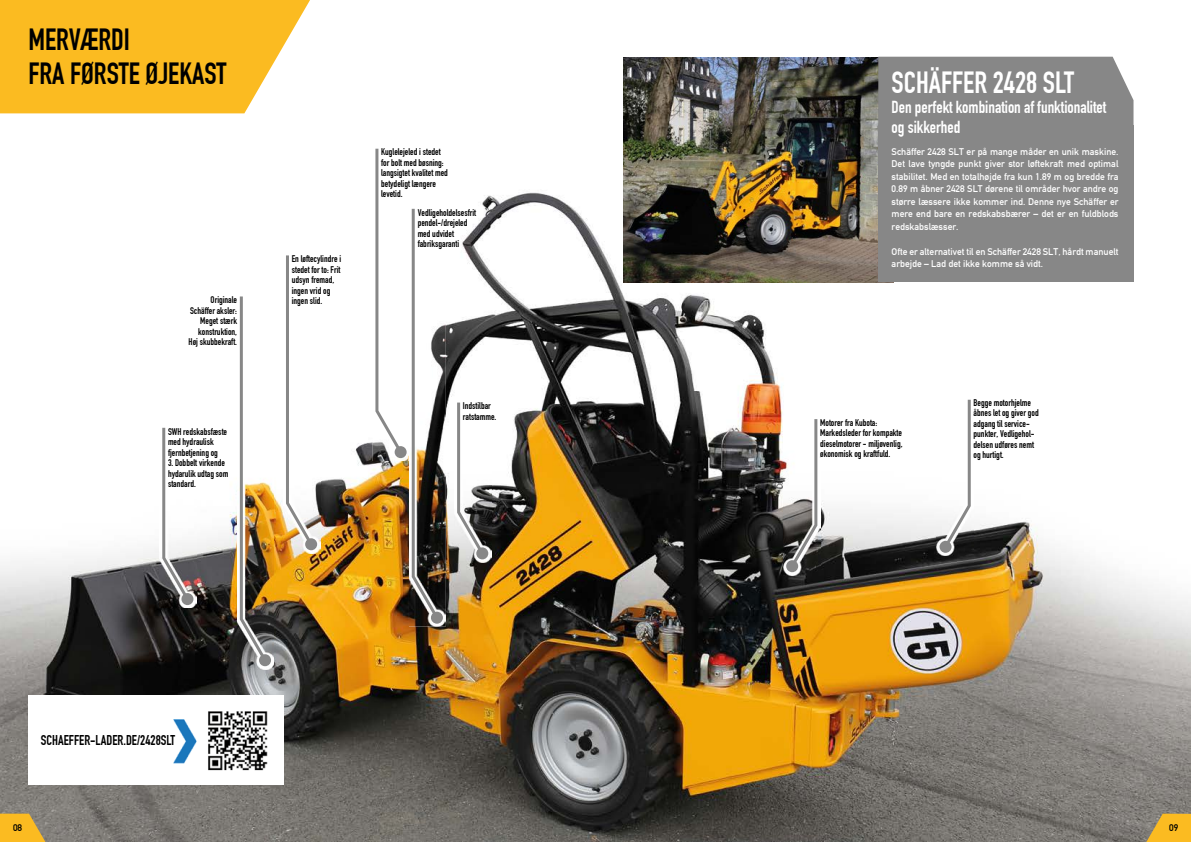
<style>
.page{position:relative;width:1191px;height:842px;background:#fff}
.page>*{position:absolute;margin:0;border:0;box-sizing:border-box;transform-origin:0 0}
.t1{font:30px/34.5px "DIN1451 Com Engschrift";color:#000}
.t2{font:30px "DIN1451 Com Engschrift";color:#fff}
.t3{font:17px/20px "DIN1451 Com Engschrift";color:#fff}
.t4{font:13.9px "DIN1451 Com Engschrift";color:#000}
.t5{font:9.5px/10.5px "DIN1451 Com Engschrift";color:#000}
.t6{font:9.5px/12.5px "DIN1451 Com Mittelschrift";color:#fff;text-align:justify}
.t7{font:9.5px "DIN1451 Com Mittelschrift";color:#000}
</style>
<div class="page">
<img style="left:0;top:143px;width:1191px;height:699px">
<div style="left:28px;top:695px;width:255px;height:90px;background:#fff"></div>
<img style="left:173px;top:719px;width:24px;height:45px">
<img style="left:283px;top:253px;width:37px;height:300px">
<svg style="left:286px;top:255px;width:26px;height:290px"></svg>
<div style="left:305px;top:538px;width:12px;height:12px;background:#878787;border-radius:50%"></div>
<img style="left:237px;top:294px;width:37px;height:375px">
<img style="left:240px;top:296px;width:26px;height:365px">
<div style="left:259px;top:654px;width:12px;height:12px;background:#878787;border-radius:50%"></div>
<img style="left:159px;top:425px;width:37px;height:183px">
<svg style="left:162px;top:428px;width:27px;height:172px"></svg>
<div style="left:181px;top:593px;width:12px;height:12px;background:#878787;border-radius:50%"></div>
<img style="left:936px;top:397px;width:37px;height:159px">
<svg style="left:944px;top:400px;width:26px;height:148px"></svg>
<div style="left:939px;top:541px;width:12px;height:12px;background:#878787;border-radius:50%"></div>
<img style="left:783px;top:416px;width:37px;height:159px">
<svg style="left:791px;top:419px;width:26px;height:148px"></svg>
<div style="left:786px;top:560px;width:12px;height:12px;background:#878787;border-radius:50%"></div>
<img style="left:454px;top:400px;width:37px;height:162px">
<svg style="left:457px;top:403px;width:26px;height:151px"></svg>
<div style="left:476px;top:547px;width:12px;height:12px;background:#878787;border-radius:50%"></div>
<img style="left:373px;top:146px;width:36px;height:315px">
<svg style="left:375px;top:149px;width:27px;height:304px"></svg>
<div style="left:394px;top:446px;width:12px;height:12px;background:#878787;border-radius:50%"></div>
<svg style="left:0;top:0;width:310px;height:113px;background:#fbc238"></svg>
<img style="left:409px;top:206px;width:37px;height:420px">
<img style="left:409px;top:206px;width:1px;height:255px">
<svg style="left:412px;top:209px;width:26px;height:409px"></svg>
<div style="left:431px;top:612px;width:12px;height:12px;background:#878787;border-radius:50%"></div>
<svg style="left:1141px;top:814px;width:50px;height:28px"></svg>
<svg style="left:0;top:814px;width:50px;height:28px"></svg>
<img style="left:624px;top:57px;width:254px;height:225px">
<div style="left:878px;top:57px;width:255px;height:68px;background:#878787"></div>
<div style="left:878px;top:125px;width:255px;height:157px;background:#878787"></div>
<img style="left:208px;top:711px;width:60px;height:60px">
<h1 class="t1" style="left:28px;top:22px;width:200px">MERVÆRDI<br>FRA FØRSTE ØJEKAST</h1>
<p class="t5" style="left:189px;top:295px;width:50px;text-align:right">Originale<br>Schäffer aksler:<br>Meget stærk konstruktion,<br>Høj skubbekraft.</p>
<p class="t5" style="left:168px;top:426px;width:61px">SWH redskabsfæste med hydraulisk fjernbetjening og</p>
<p class="t5" style="left:168px;top:458px;width:62px">3. Dobbelt virkende hydarulik udtag som standard.</p>
<p class="t5" style="left:292px;top:254px;width:51px">En løftecylindre i stedet for to: Frit udsyn fremad, ingen vrid og ingen slid.</p>
<p class="t5" style="left:381px;top:147px;width:68px">Kuglelejeled i stedet for bolt med bøsning: langsigtet kvalitet med betydeligt længere levetid.</p>
<p class="t5" style="left:418px;top:207px;width:60px">Vedligeholdelsesfrit pendel-/drejeled med udvidet fabriksgaranti</p>
<p class="t5" style="left:463px;top:401px;width:35px">Indstilbar ratstamme.</p>
<h3 class="t4" style="left:41px;top:732px;width:136px">SCHAEFFER-LADER.DE/2428SLT</h3>
<h1 class="t2" style="left:891px;top:64px;width:184px">SCHÄFFER 2428 SLT</h1>
<h2 class="t3" style="left:891px;top:97px;width:216px">Den perfekt kombination af funktionalitet og sikkerhed</h2>
<p class="t6" style="left:891px;top:145px;width:228px">Schäffer 2428 SLT er på mange måder en unik maskine.<br>Det lave tyngde punkt giver stor løftekraft med optimal stabilitet. Med en totalhøjde fra kun 1.89 m og bredde fra 0.89 m åbner 2428 SLT dørene til områder hvor andre og større læssere ikke kommer ind. Denne nye Schäffer er mere end bare en redskabsbærer – det er en fuldblods redskabslæsser.</p>
<p class="t6" style="left:891px;top:245px;width:228px">Ofte er alternativet til en Schäffer 2428 SLT, hårdt manuelt arbejde – Lad det ikke komme så vidt.</p>
<p class="t5" style="left:820px;top:417px;width:84px">Motorer fra Kubota:<br>Markedsleder for kompakte dieselmotorer - miljøvenlig, økonomisk og kraftfuld.</p>
<p class="t5" style="left:973px;top:397px;width:67px">Begge motorhjelme åbnes let og giver god adgang til service&shy;punkter, Vedligehol&shy;delsen udføres nemt og hurtigt.</p>
<p class="t7" style="left:13px;top:822px;width:11px">08</p>
<p class="t7" style="left:1169px;top:822px;width:11px">09</p>
</div>
